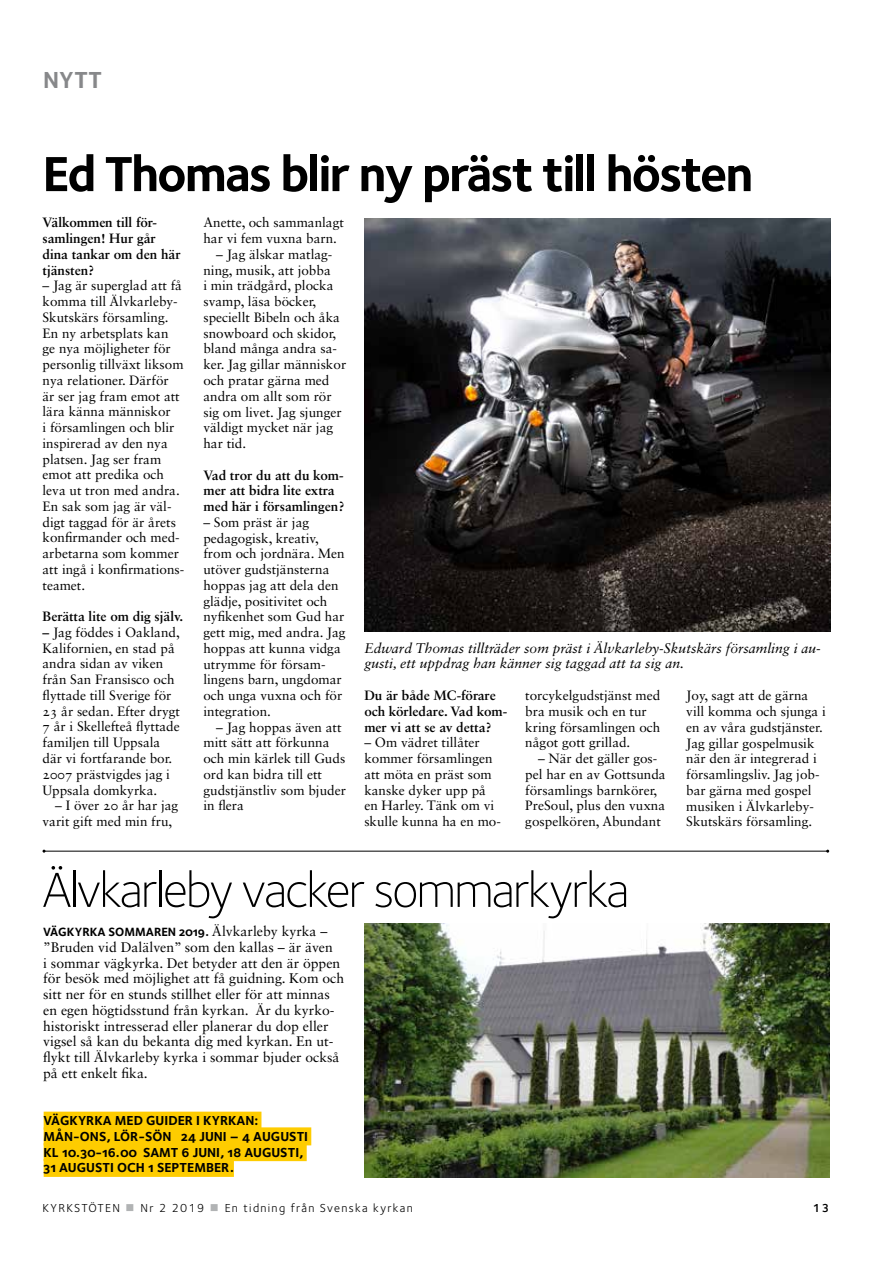
<style>
.page{position:relative;width:893px;height:1263px;background:#fff}
.page>*{position:absolute;margin:0;border:0;box-sizing:border-box;transform-origin:0 0}
.t1{font:700 51px "Foundry Sterling";letter-spacing:-.04em;color:#000}
.t2{font:300 51px "Foundry Sterling";letter-spacing:-.04em;color:#000}
.t3{font:700 24px "Foundry Sterling";color:#87888a}
.t4{font:13.95px/15.8px "Sabon LT Std";color:#000}
.t5{font:italic 13.95px/15.8px "Sabon LT Std";color:#000}
.t6{font:13.5px/15.8px "Sabon LT Std";color:#000}
.t7{font:700 13.5px/15.8px "Sabon LT Std";color:#000}
.t8{font:700 13.5px/15.8px "Foundry Sterling";color:#000}
.t9{font:700 12.3px "Foundry Sterling";color:#000}
.t10{font:12px "Foundry Sterling";letter-spacing:.11em;color:#000}
.t11{font:600 12px "Foundry Sterling";color:#000}
.s1{font-weight:700}
.s2{font-family:"Sabon LT Std";font-weight:400;font-size:13.95px}
.s3{color:#b1b3b4}
</style>
<div class="page">
<hr style="left:44px;top:851px;width:784px;height:1px;background:#000">
<img style="left:364px;top:219px;width:466px;height:412px">
<div style="left:44px;top:1112px;width:217px;height:18px;background:#fecc00"></div>
<div style="left:44px;top:1127px;width:267px;height:18px;background:#fecc00"></div>
<div style="left:44px;top:1143px;width:263px;height:18px;background:#fecc00"></div>
<div style="left:44px;top:1159px;width:190px;height:18px;background:#fecc00"></div>
<img style="left:365px;top:924px;width:464px;height:253px">
<h2 class="t3" style="left:43px;top:66px;width:60px">NYTT</h2>
<h1 class="t1" style="left:43px;top:144px;width:712px">Ed Thomas blir ny präst till hösten</h1>
<p class="t7" style="left:43px;top:214px;width:140px">Välkommen till för&shy;samlingen! Hur går dina tankar om den här tjänsten?</p>
<p class="t6" style="left:43px;top:278px;width:143px">– Jag är superglad att få komma till Älvkarleby-<br>Skutskärs församling.<br>En ny arbetsplats kan ge nya möjligheter för personlig tillväxt liksom nya relationer. Därför<br>är ser jag fram emot att lära känna människor<br>i församlingen och blir inspirerad av den nya platsen. Jag ser fram emot att predika och leva ut tron med andra.<br>En sak som jag är väl&shy;digt taggad för är årets konfirmander och med&shy;arbetarna som kommer att ingå i konfirmations&shy;teamet.</p>
<p class="t7" style="left:43px;top:608px;width:142px">Berätta lite om dig själv.</p>
<p class="t6" style="left:43px;top:624px;width:139px"><span class="s1">–</span> Jag föddes i Oakland,<br>Kalifornien, en stad på andra sidan av viken från San Fransisco och flyttade till Sverige för<br>23 år sedan. Efter drygt<br>7 år i Skellefteå flyttade familjen till Uppsala där vi fortfarande bor.<br>2007 prästvigdes jag i<br>Uppsala domkyrka.</p>
<p class="t6" style="left:43px;top:797px;width:137px;text-indent:13px">– I över 20 år har jag varit gift med min fru,</p>
<p class="t6" style="left:203px;top:215px;width:142px">Anette, och sammanlagt har vi fem vuxna barn.</p>
<p class="t6" style="left:203px;top:246px;width:144px;text-indent:13px">– Jag älskar matlag&shy;ning, musik, att jobba<br>i min trädgård, plocka svamp, läsa böcker, speciellt Bibeln och åka snowboard och skidor, bland många andra sa&shy;ker. Jag gillar människor och pratar gärna med andra om allt som rör sig om livet. Jag sjunger väldigt mycket när jag har tid.</p>
<p class="t7" style="left:203px;top:467px;width:142px">Vad tror du att du kom&shy;mer att bidra lite extra med här i församlingen?</p>
<p class="t6" style="left:203px;top:514px;width:144px">– Som präst är jag pedagogisk, kreativ, from och jordnära. Men utöver gudstjänsterna hoppas jag att dela den glädje, positivitet och nyfikenhet som Gud har gett mig, med andra. Jag hoppas att kunna vidga utrymme för försam&shy;lingens barn, ungdomar och unga vuxna och för integration.</p>
<p class="t6" style="left:203px;top:719px;width:144px;text-indent:13px">– Jag hoppas även att mitt sätt att förkunna och min kärlek till Guds ord kan bidra till ett gudstjänstliv som bjuder in flera</p>
<p class="t5" style="left:364px;top:640px;width:458px">Edward Thomas tillträder som präst i Älvkarleby-Skutskärs församling i au&shy;gusti, ett uppdrag han känner sig taggad att ta sig an.</p>
<p class="t7" style="left:364px;top:687px;width:144px">Du är både MC-förare och körledare. Vad kom&shy;mer vi att se av detta?</p>
<p class="t6" style="left:364px;top:735px;width:138px">– Om vädret tillåter kommer församlingen att möta en präst som kanske dyker upp på en Harley. Tänk om vi skulle kunna ha en mo-</p>
<p class="t6" style="left:525px;top:687px;width:137px">torcykelgudstjänst med bra musik och en tur kring församlingen och något gott grillad.</p>
<p class="t6" style="left:525px;top:750px;width:142px;text-indent:13px">– När det gäller gos&shy;pel har en av Gottsunda församlings barnkörer,<br>PreSoul, plus den vuxna gospelkören, Abundant</p>
<p class="t6" style="left:686px;top:687px;width:141px">Joy, sagt att de gärna vill komma och sjunga i en av våra gudstjänster.<br>Jag gillar gospelmusik när den är integrerad i församlingsliv. Jag job&shy;bar gärna med gospel musiken i Älvkarleby-<br>Skutskärs församling.</p>
<h1 class="t2" style="left:43px;top:860px;width:588px">Älvkarleby vacker sommarkyrka</h1>
<p class="t9" style="left:43px;top:925px;width:286px">VÄGKYRKA SOMMAREN 2019. <span class="s2">Älvkarleby kyrka –</span></p>
<p class="t4" style="left:43px;top:939px;width:302px">”Bruden vid Dalälven” som den kallas – är även<br>i sommar vägkyrka. Det betyder att den är öppen för besök med möjlighet att få guidning. Kom och sitt ner för en stunds stillhet eller för att minnas en egen högtidsstund från kyrkan. Är du kyrko&shy;historiskt intresserad eller planerar du dop eller vigsel så kan du bekanta dig med kyrkan. En ut&shy;flykt till Älvkarleby kyrka i sommar bjuder också på ett enkelt fika.</p>
<p class="t8" style="left:44px;top:1113px;width:266px">VÄGKYRKA MED GUIDER I KYRKAN:<br>MÅN-ONS, LÖR-SÖN 24 JUNI – 4 AUGUSTI<br>KL 10.30-16.00 SAMT 6 JUNI, 18 AUGUSTI,<br>31 AUGUSTI OCH 1 SEPTEMBER.</p>
<p class="t10" style="left:43px;top:1200px;width:372px">KYRKSTÖTEN <span class="s3">■</span> Nr 2 2019 <span class="s3">■</span> En tidning från Svenska kyrkan</p>
<p class="t11" style="left:813px;top:1200px;width:18px">13</p>
</div>
